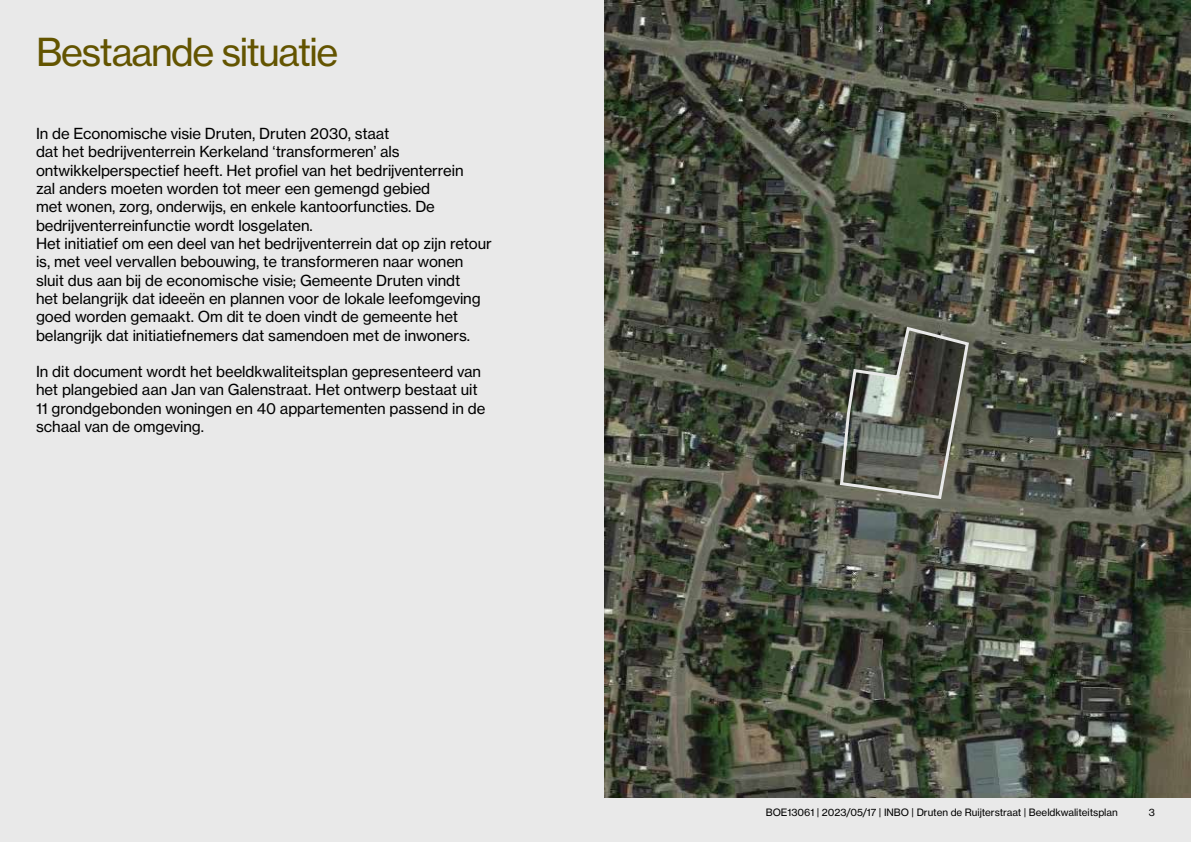
<style>
.page{position:relative;width:1191px;height:842px;background:#e9e9e9}
.page>*{position:absolute;margin:0;border:0;box-sizing:border-box;transform-origin:0 0}
.t1{font:38px "N Haas Grotesk TX Pro 55 Rg";letter-spacing:-.04em;color:#635400}
.t2{font:15px/18.3px "N Haas Grotesk TX Pro 55 Rg";letter-spacing:-.005em;color:#000}
.t3{font:10px "N Haas Grotesk TX Pro 55 Rg";letter-spacing:-.005em;color:#000}
</style>
<div class="page">
<img style="left:604px;top:0;width:587px;height:798px">
<svg style="left:838px;top:325px;width:132px;height:176px;background:#61645b"></svg>
<h1 class="t1" style="left:36px;top:29px;width:304px">Bestaande situatie</h1>
<p class="t2" style="left:36px;top:125px;width:457px">In de Economische visie Druten, Druten 2030, staat<br>dat het bedrijventerrein Kerkeland ‘transformeren’ als ontwikkelperspectief heeft. Het profiel van het bedrijventerrein<br>zal anders moeten worden tot meer een gemengd gebied<br>met wonen, zorg, onderwijs, en enkele kantoorfuncties. De bedrijventerreinfunctie wordt losgelaten.<br>Het initiatief om een deel van het bedrijventerrein dat op zijn retour is, met veel vervallen bebouwing, te transformeren naar wonen sluit dus aan bij de economische visie; Gemeente Druten vindt<br>het belangrijk dat ideeën en plannen voor de lokale leefomgeving goed worden gemaakt. Om dit te doen vindt de gemeente het belangrijk dat initiatiefnemers dat samendoen met de inwoners.</p>
<p class="t2" style="left:36px;top:362px;width:451px">In dit document wordt het beeldkwaliteitsplan gepresenteerd van het plangebied aan Jan van Galenstraat. Het ontwerp bestaat uit 11 grondgebonden woningen en 40 appartementen passend in de schaal van de omgeving.</p>
<p class="t3" style="left:766px;top:806px;width:353px">BOE13061 | 2023/05/17 | INBO | Druten de Ruijterstraat | Beeldkwaliteitsplan</p>
<p class="t3" style="left:1148px;top:806px;width:8px">3</p>
</div>
